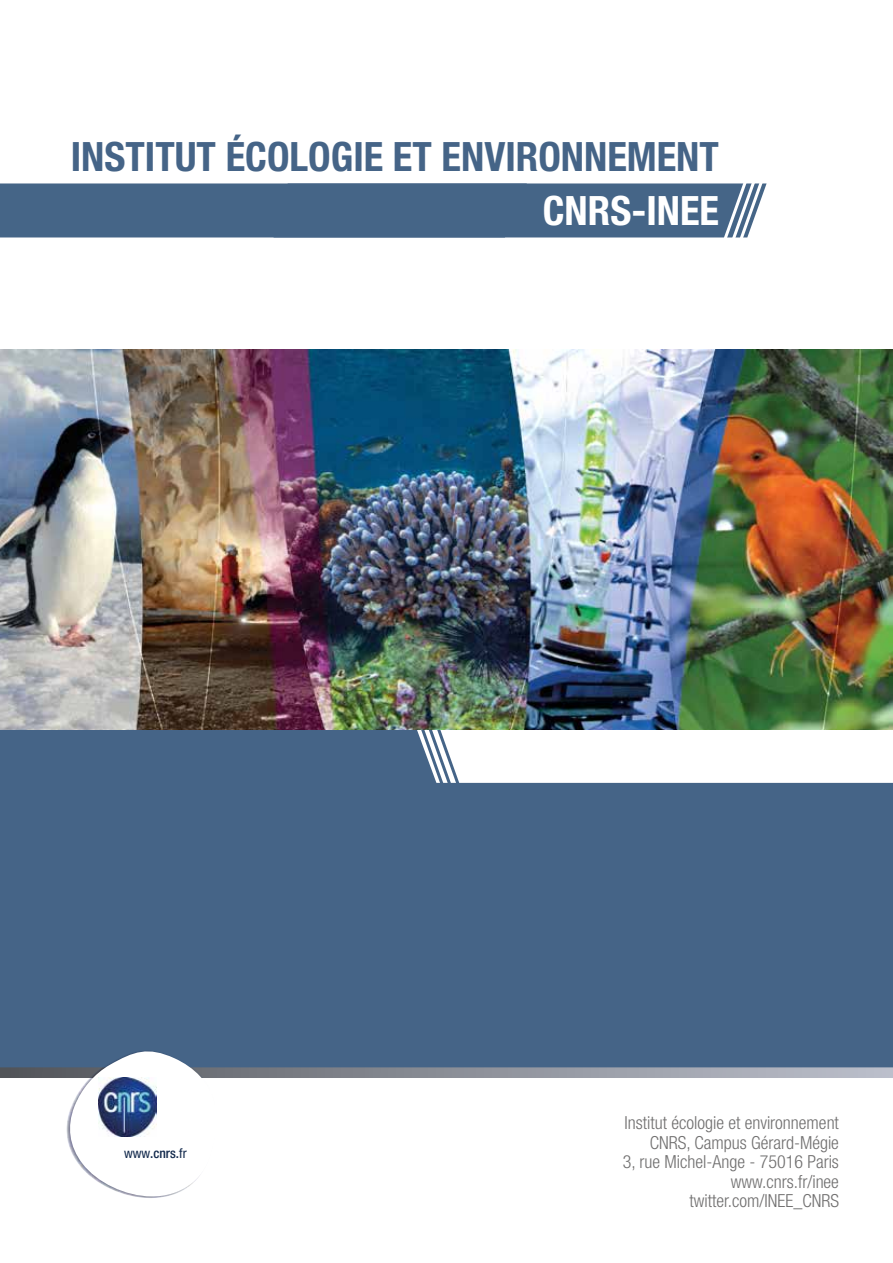
<style>
.page{position:relative;width:893px;height:1263px;background:#fff}
.page>*{position:absolute;margin:0;border:0;box-sizing:border-box;transform-origin:0 0}
.t1{font:700 condensed 40.5px "Helvetica Neue LT Std";color:#456487}
.t2{font:700 condensed 40.5px "Helvetica Neue LT Std";color:#fff}
.t3{font:300 condensed 18px/19.5px "Helvetica Neue LT Std";color:#706f6f;text-align:right}
.t4{font:500 condensed 13.5px "Helvetica Neue LT Std";color:#11284b}
.s1{font-weight:400}
</style>
<div class="page">
<div style="left:0;top:729px;width:893px;height:534px;background:#456487"></div>
<div style="left:0;top:1078px;width:893px;height:185px;background:#fff"></div>
<svg style="left:0;top:1051px;width:893px;height:146px"></svg>
<img style="left:98px;top:1077px;width:59px;height:59px">
<svg style="left:416px;top:729px;width:477px;height:54px;background:#f3f5f6"></svg>
<img style="left:0;top:349px;width:893px;height:380px">
<div style="left:0;top:183px;width:767px;height:55px;background:#456587"></div>
<h1 class="t1" style="left:71px;top:132px;width:650px">INSTITUT ÉCOLOGIE ET ENVIRONNEMENT</h1>
<h1 class="t2" style="left:543px;top:186px;width:178px">CNRS-INEE</h1>
<p class="t4" style="left:124px;top:1145px;width:64px"><span class="s1">www</span>.cnrs.<span class="s1">fr</span></p>
<p class="t3" style="left:623px;top:1113px;width:217px">Institut écologie et environnement<br>CNRS, Campus Gérard-Mégie<br>3, rue Michel-Ange - 75016 Paris www.cnrs.fr/inee twitter.com/INEE_CNRS</p>
</div>
